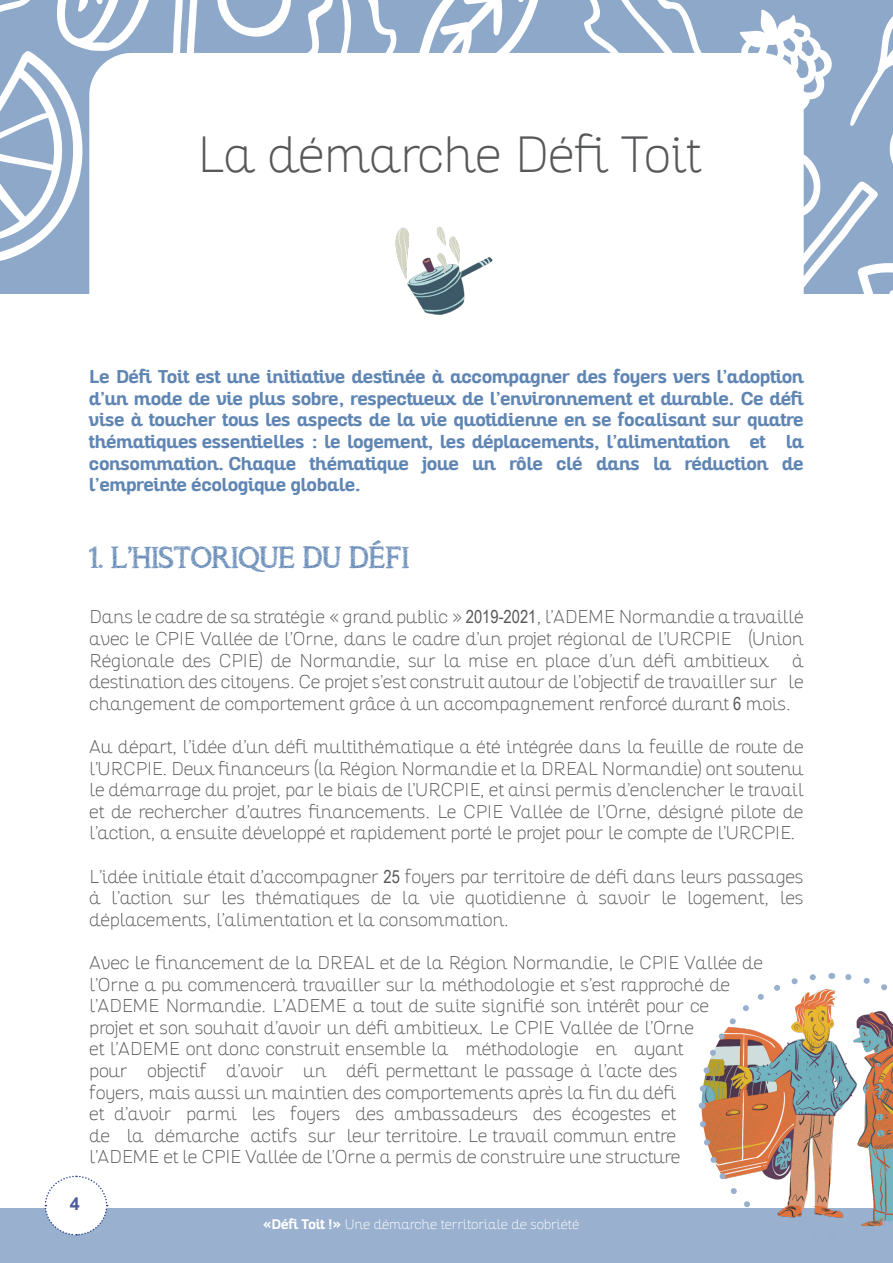
<style>
.page{position:relative;width:893px;height:1263px;background:#fff}
.page>*{position:absolute;margin:0;border:0;box-sizing:border-box;transform-origin:0 0}
.t1{font:100 49.5px "Altair";color:#57585a}
.t2{font:30px "asongforjennifer";color:#5f85b3}
.t3{font:100 18px/21.6px "Altair";color:#57585a;text-align:justify}
.t4{font:700 18px/21.6px "Altair";color:#5f85b3;text-align:justify}
.t5{font:700 18px "Arial";color:#4d5a9e}
.t6{font:100 13.5px "Altair";color:#fff}
.s1{font-family:"Arial Narrow";font-weight:400}
.s2{font-weight:700}
</style>
<div class="page">
<div style="left:0;top:1208px;width:893px;height:55px;background:#99b0ce"></div>
<svg style="left:17px;top:293px;width:72px;height:1px"></svg>
<svg style="left:0;top:0;width:97px;height:266px"></svg>
<svg style="left:97px;top:0;width:118px;height:70px;fill:#8da8c9"></svg>
<svg style="left:215px;top:0;width:678px;height:293px"></svg>
<div style="left:89px;top:53px;width:715px;height:1155px;background:#fff;border-radius:43px"></div>
<img style="left:395px;top:226px;width:98px;height:89px">
<img style="left:702px;top:976px;width:191px;height:242px">
<svg style="left:843px;top:1103px;width:50px;height:124px"></svg>
<svg style="left:831px;top:973px;width:62px;height:121px"></svg>
<svg style="left:698px;top:974px;width:122px;height:135px"></svg>
<svg style="left:700px;top:1117px;width:132px;height:101px"></svg>
<svg style="left:44px;top:1175px;width:64px;height:61px"></svg>
<p class="t1" style="left:196px;top:125px;width:506px">La démarche Défi Toit</p>
<p class="t4" style="left:89px;top:366px;width:717px">Le Défi Toit est une initiative destinée à accompagner des foyers vers l’adoption d’un mode de vie plus sobre, respectueux de l’environnement et durable. Ce défi vise à toucher tous les aspects de la vie quotidienne en se focalisant sur quatre thématiques essentielles : le logement, les déplacements, l’alimentation et la consommation. Chaque thématique joue un rôle clé dans la réduction de</p>
<p class="t4" style="left:89px;top:474px;width:273px">l’empreinte écologique globale.</p>
<p class="t2" style="left:89px;top:539px;width:321px">1. L’HISTORIQUE DU DÉFI</p>
<p class="t3" style="left:89px;top:606px;width:716px">Dans le cadre de sa stratégie « grand public » <span class="s1">2019-2021</span>, l’ADEME Normandie a travaillé avec le CPIE Vallée de l’Orne, dans le cadre d’un projet régional de l’URCPIE (Union Régionale des CPIE) de Normandie, sur la mise en place d’un défi ambitieux</p>
<p class="t3" style="left:89px;top:650px;width:716px;text-indent:703px">à destination des citoyens. Ce projet s’est construit autour de l’objectif de travailler sur le changement de comportement grâce à un accompagnement renforcé durant <span class="s1">6</span> mois.</p>
<p class="t3" style="left:89px;top:736px;width:716px">Au départ, l’idée d’un défi multithématique a été intégrée dans la feuille de route de l’URCPIE. Deux financeurs (la Région Normandie et la DREAL Normandie) ont soutenu le démarrage du projet, par le biais de l’URCPIE, et ainsi permis d’enclencher le travail et de rechercher d’autres financements. Le CPIE Vallée de l’Orne, désigné pilote de l’action, a ensuite développé et rapidement porté le projet pour le compte de l’URCPIE.</p>
<p class="t3" style="left:89px;top:866px;width:716px">L’idée initiale était d’accompagner <span class="s1">25</span> foyers par territoire de défi dans leurs passages à l’action sur les thématiques de la vie quotidienne à savoir le logement, les déplacements, l’alimentation et la consommation.</p>
<p class="t3" style="left:89px;top:952px;width:675px;text-align:left">Avec le financement de la DREAL et de la Région Normandie, le CPIE Vallée de l’Orne a pu commencerà travailler sur la méthodologie et s’est rapproché de l’ADEME Normandie. L’ADEME a tout de suite signifié son intérêt pour ce<br>projet et son souhait d’avoir un défi ambitieux. Le CPIE Vallée de l’Orne<br>et l’ADEME ont donc construit ensemble la méthodologie en ayant<br>pour objectif d’avoir un défi permettant le passage à l’acte des<br>foyers, mais aussi un maintien des comportements après la fin du défi<br>et d’avoir parmi les foyers des ambassadeurs des écogestes et<br>de la démarche actifs sur leur territoire. Le travail commun entre<br>l’ADEME et le CPIE Vallée de l’Orne a permis de construire une structure</p>
<p class="t5" style="left:70px;top:1192px;width:12px">4</p>
<p class="t6" style="left:263px;top:1216px;width:318px"><span class="s2">«Défi Toit !»</span> Une démarche territoriale de sobriété</p>
</div>
